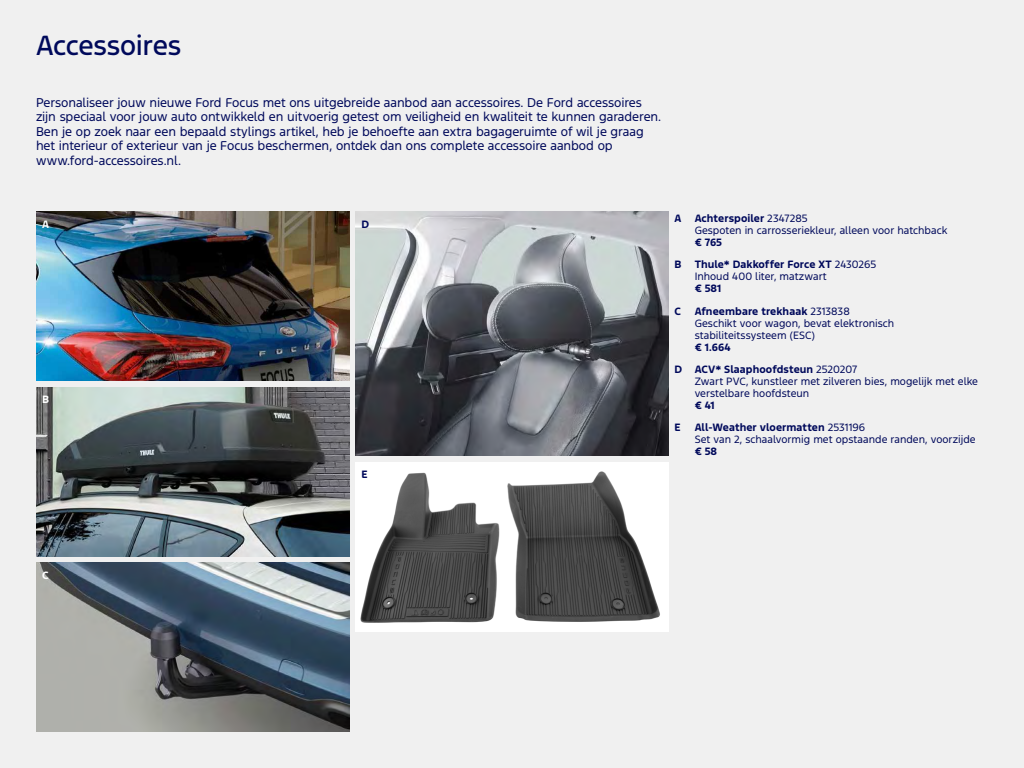
<style>
.page{position:relative;width:1024px;height:768px;background:#f0f0f0}
.page>*{position:absolute;margin:0;border:0;box-sizing:border-box;transform-origin:0 0}
.t1{font:500 26px "Ford F1";letter-spacing:-.015em;color:#00095b}
.t2{font:12px/14.4px "Ford F1";letter-spacing:-.01em;color:#00095b}
.t3{font:10px/12px "Ford F1";color:#00095b}
.t4{font:700 10px "Ford F1";color:#00095b}
.t5{font:700 10px "Ford F1";color:#fff}
.s1{font-weight:700}
</style>
<div class="page">
<img style="left:355px;top:212px;width:314px;height:244px">
<img style="left:36px;top:387px;width:313px;height:169px">
<img style="left:355px;top:462px;width:314px;height:170px">
<img style="left:36px;top:212px;width:313px;height:169px">
<img style="left:36px;top:562px;width:313px;height:170px">
<h1 class="t1" style="left:36px;top:28px;width:147px">Accessoires</h1>
<p class="t2" style="left:36px;top:96px;width:627px">Personaliseer jouw nieuwe Ford Focus met ons uitgebreide aanbod aan accessoires. De Ford accessoires zijn speciaal voor jouw auto ontwikkeld en uitvoerig getest om veiligheid en kwaliteit te kunnen garaderen.<br>Ben je op zoek naar een bepaald stylings artikel, heb je behoefte aan extra bagageruimte of wil je graag het interieur of exterieur van je Focus beschermen, ontdek dan ons complete accessoire aanbod op www.ford-accessoires.nl.</p>
<p class="t5" style="left:42px;top:217px;width:8px">A</p>
<p class="t5" style="left:42px;top:392px;width:8px">B</p>
<p class="t4" style="left:361px;top:217px;width:9px">D</p>
<p class="t4" style="left:361px;top:467px;width:8px">E</p>
<p class="t4" style="left:675px;top:211px;width:8px">A</p>
<p class="t3" style="left:695px;top:213px;width:254px"><span class="s1">Achterspoiler</span> 2347285<br>Gespoten in carrosseriekleur, alleen voor hatchback</p>
<p class="t4" style="left:695px;top:235px;width:29px">€ 765</p>
<p class="t4" style="left:675px;top:257px;width:8px">B</p>
<p class="t3" style="left:695px;top:259px;width:183px"><span class="s1">Thule* Dakkoffer Force XT</span> 2430265<br>Inhoud 400 liter, matzwart</p>
<p class="t4" style="left:695px;top:281px;width:28px">€ 581</p>
<p class="t4" style="left:675px;top:304px;width:8px">C</p>
<p class="t3" style="left:695px;top:306px;width:201px"><span class="s1">Afneembare trekhaak</span> 2313838<br>Geschikt voor wagon, bevat elektronisch stabiliteitssysteem (ESC)</p>
<p class="t4" style="left:695px;top:340px;width:37px">€ 1.664</p>
<p class="t3" style="left:695px;top:364px;width:285px;text-indent:-20px"><span class="s1">D ACV* Slaaphoofdsteun</span> 2520207<br>Zwart PVC, kunstleer met zilveren bies, mogelijk met elke verstelbare hoofdsteun</p>
<p class="t4" style="left:695px;top:398px;width:22px">€ 41</p>
<p class="t4" style="left:675px;top:420px;width:8px">E</p>
<p class="t3" style="left:695px;top:422px;width:282px"><span class="s1">All-Weather vloermatten</span> 2531196<br>Set van 2, schaalvormig met opstaande randen, voorzijde</p>
<p class="t4" style="left:695px;top:444px;width:24px">€ 58</p>
<p class="t5" style="left:42px;top:568px;width:8px">C</p>
</div>
